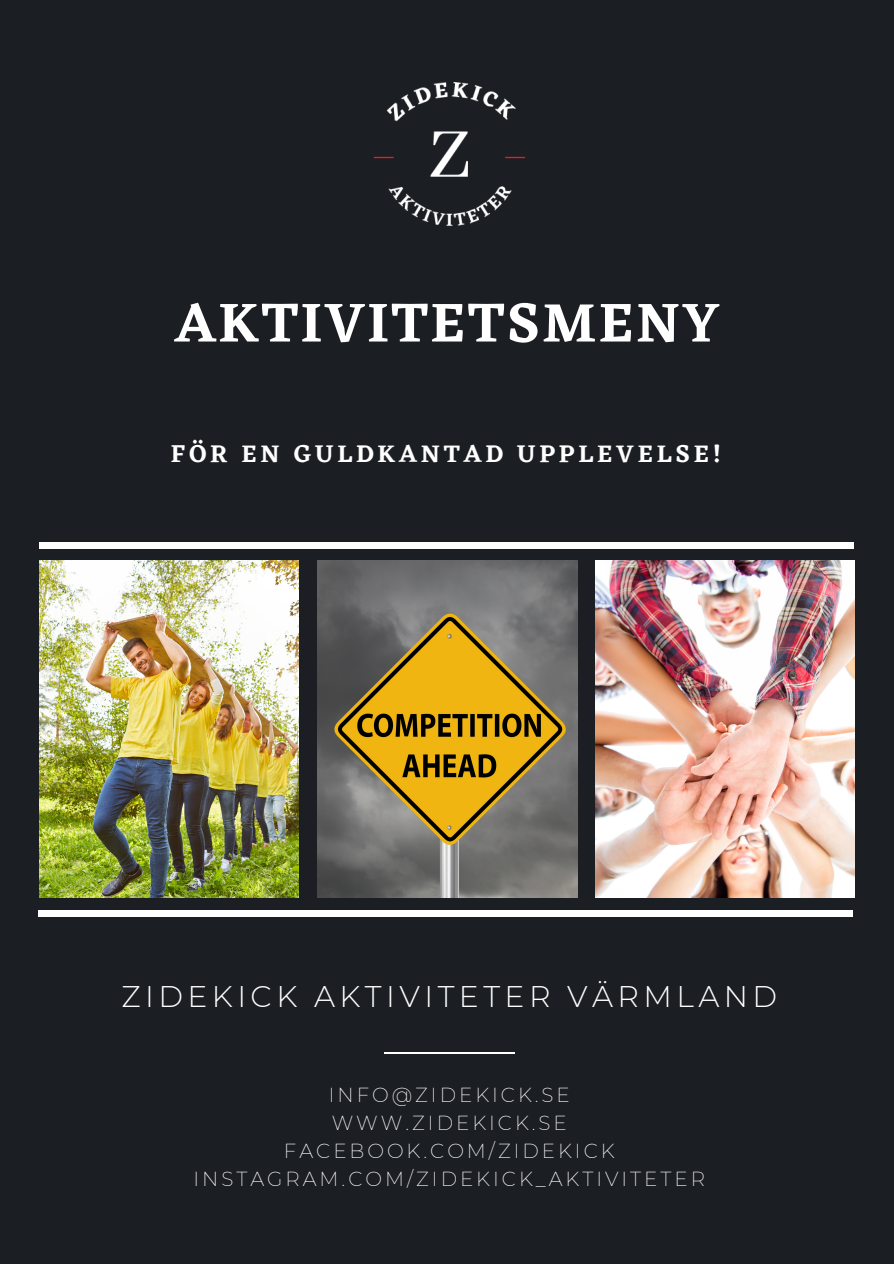
<style>
.page{position:relative;width:894px;height:1264px;background:#fff}
.page>*{position:absolute;margin:0;border:0;box-sizing:border-box;transform-origin:0 0}
.t1{font:600 57px "Eczar";letter-spacing:.04em;color:#fff}
.t2{font:300 29.85px "Montserrat";letter-spacing:.15em;color:#fff}
.t3{font:600 24.9px "Eczar";letter-spacing:.15em;color:#fff}
.t4{font:200 19.8px "Montserrat";letter-spacing:.15em;color:#fff}
</style>
<div class="page">
<div style="left:0;top:0;width:893px;height:1263px;background:#1b1e23"></div>
<img style="left:40px;top:561px;width:259px;height:336px">
<img style="left:318px;top:561px;width:259px;height:336px">
<img style="left:595px;top:561px;width:259px;height:336px">
<div style="left:39px;top:542px;width:814px;height:7px;background:#fff"></div>
<div style="left:38px;top:910px;width:814px;height:7px;background:#fff"></div>
<hr style="left:384px;top:1052px;width:130px;height:1px;background:#fff">
<img style="left:373px;top:82px;width:153px;height:144px">
<p class="t1" style="left:175px;top:288px;width:545px">AKTIVITETSMENY</p>
<p class="t3" style="left:171px;top:438px;width:551px">FÖR EN GULDKANTAD UPPLEVELSE!</p>
<p class="t2" style="left:121px;top:977px;width:657px">ZIDEKICK AKTIVITETER VÄRMLAND</p>
<p class="t4" style="left:328px;top:1082px;width:242px">INFO@ZIDEKICK.SE</p>
<p class="t4" style="left:331px;top:1110px;width:236px">WWW.ZIDEKICK.SE</p>
<p class="t4" style="left:284px;top:1138px;width:332px">FACEBOOK.COM/ZIDEKICK</p>
<p class="t4" style="left:193px;top:1166px;width:512px">INSTAGRAM.COM/ZIDEKICK_AKTIVITETER</p>
</div>
